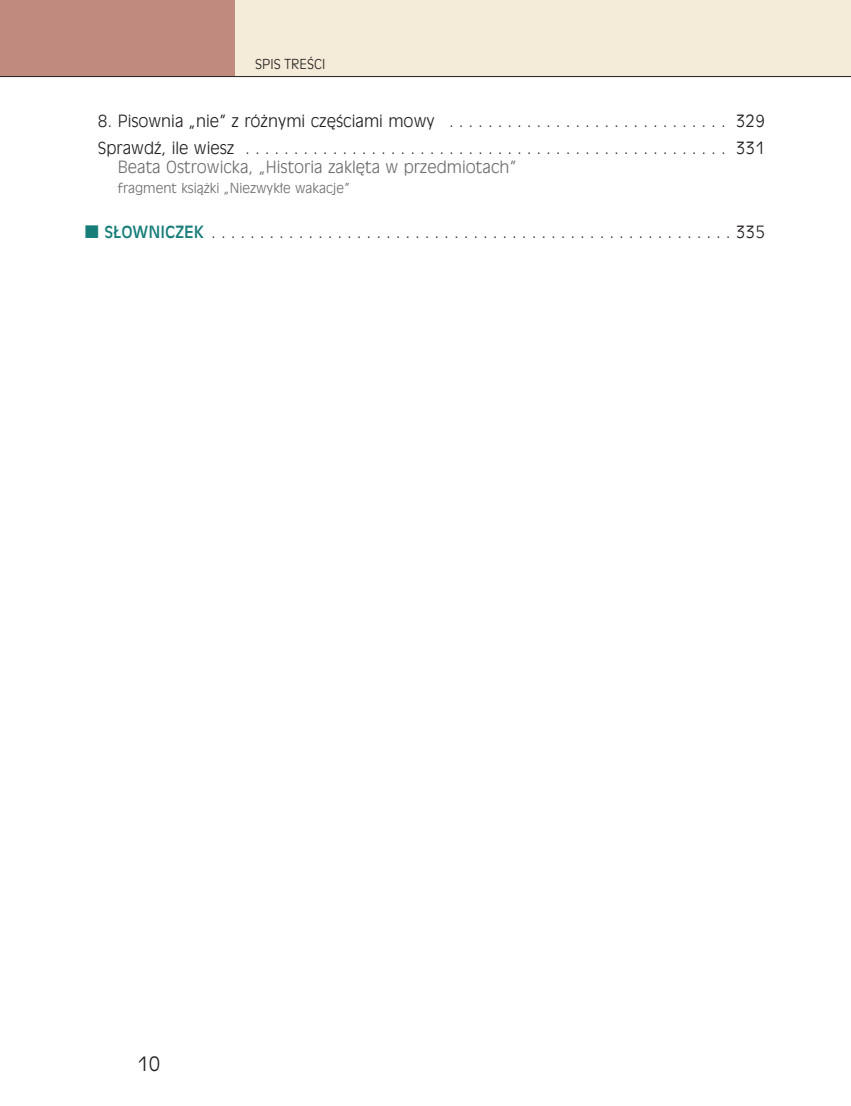
<style>
.page{position:relative;width:851px;height:1106px;background:#fff}
.page>*{position:absolute;margin:0;border:0;box-sizing:border-box;transform-origin:0 0}
.t1{font:300 19.5px "Incised 901 PL";color:#231f20}
.Sprawdz{font:16.5px/19.5px "Incised 901 Lt EU";color:#231f20}
.spis_tresci{font:16.5px "Incised 901 Lt EU";color:#231f20}
.spis_tresci___bol{font:16.5px "Incised 901 Lt EU";color:#231f20}
.Sprawdz-2{font:13.5px "Incised 901 Lt EU";color:#6c6d70}
.pagina_prawa{font:13.5px "Incised 901 Lt EU";color:#231f20}
.s1{color:#6c6d70}
.s2{font-family:"Newspaper Pi PL";font-size:18px;color:#167d79}
.s3{font-family:"Incised 901 EU";color:#167d79}
</style>
<div class="page">
<div style="left:0;top:0;width:850px;height:77px;background:#f4ebd9"></div>
<div style="left:0;top:0;width:234px;height:77px;background:#c18a7e"></div>
<hr style="left:0;top:76px;width:850px;height:1px;background:#231f20">
<p class="pagina_prawa" style="left:255px;top:56px;width:72px">SPIS TREŚCI</p>
<p class="spis_tresci" style="left:98px;top:111px;width:668px">8. Pisownia „nie” z różnymi częściami mowy . . . . . . . . . . . . . . . . . . . . . . . . . . . . . 329</p>
<p class="Sprawdz" style="left:118px;top:138px;width:648px;text-indent:-20px">Sprawdź, ile wiesz . . . . . . . . . . . . . . . . . . . . . . . . . . . . . . . . . . . . . . . . . . . . . . . . . . 331<br><span class="s1">Beata Ostrowicka, „Historia zaklęta w przedmiotach”</span></p>
<p class="Sprawdz-2" style="left:118px;top:180px;width:233px">fragment książki „Niezwykłe wakacje”</p>
<p class="spis_tresci___bol" style="left:85px;top:222px;width:681px"><span class="s2">t</span> <span class="s3">SŁOWNICZEK</span> . . . . . . . . . . . . . . . . . . . . . . . . . . . . . . . . . . . . . . . . . . . . . . . . . . . . . 335</p>
<p class="t1" style="left:137px;top:1052px;width:24px">10</p>
</div>
